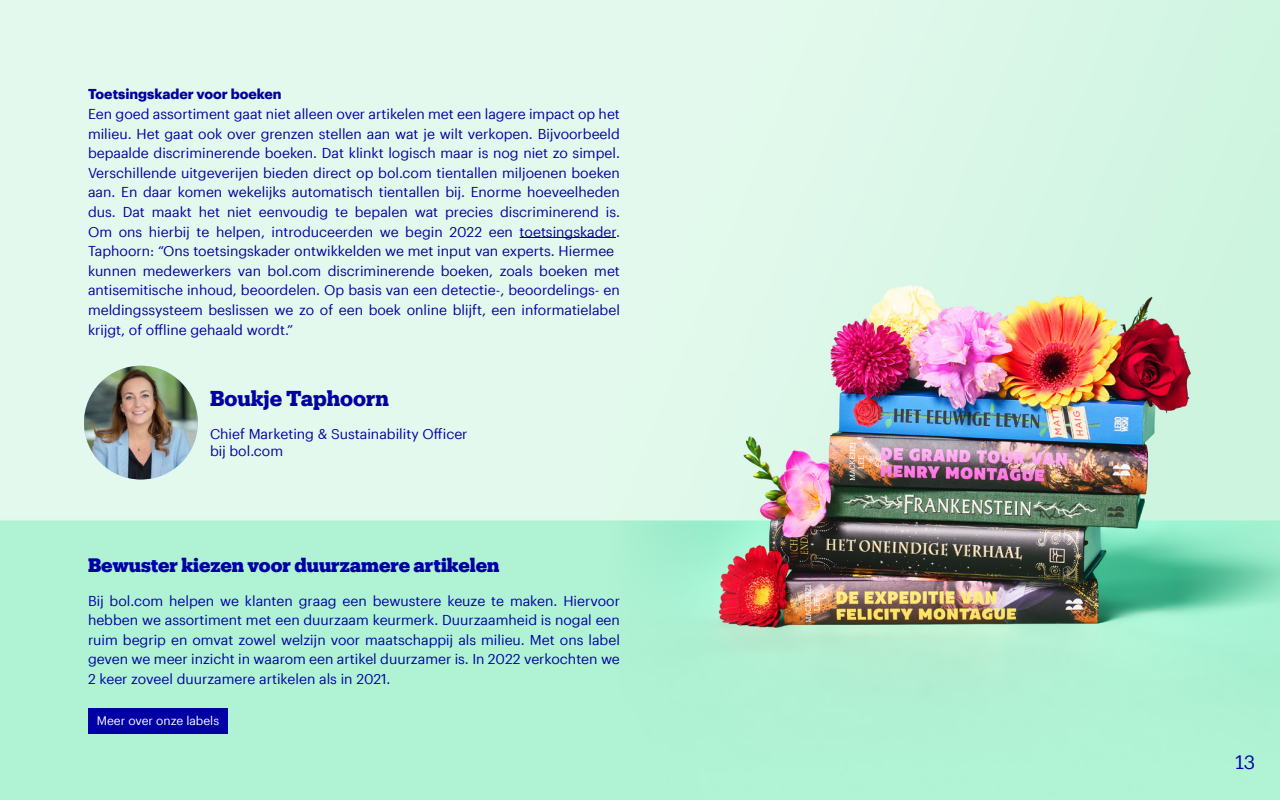
<style>
.page{position:relative;width:1280px;height:800px;background:#fff}
.page>*{position:absolute;margin:0;border:0;box-sizing:border-box;transform-origin:0 0}
.t1{font:700 21px "Produkt";color:#0000a4}
.t2{font:900 19px "Produkt";color:#0000a4}
.t3{font:19px "Produkt";color:#0000a3}
.t4{font:14px/19.6px "Graphik";color:#0000a4;text-align:justify}
.t5{font:700 14px "Graphik";color:#0000a4}
.t6{font:12px "Graphik";color:#fff}
.s1{color:#0000a3}
</style>
<div class="page">
<img style="left:0;top:0;width:1280px;height:800px">
<hr style="left:520px;top:237px;width:96px;height:1px;background:#0000a3">
<div style="left:88px;top:708px;width:140px;height:26px;background:#0000a4"></div>
<img style="left:84px;top:366px;width:114px;height:114px;border-radius:57px">
<p class="t5" style="left:88px;top:84px;width:195px">Toetsingskader voor boeken</p>
<p class="t4" style="left:88px;top:103px;width:534px">Een goed assortiment gaat niet alleen over artikelen met een lagere impact op het milieu. Het gaat ook over grenzen stellen aan wat je wilt verkopen. Bijvoorbeeld bepaalde discriminerende boeken. Dat klinkt logisch maar is nog niet zo simpel.<br>Verschillende uitgeverijen bieden direct op bol.com tientallen miljoenen boeken aan. En daar komen wekelijks automatisch tientallen bij. Enorme hoeveelheden dus. Dat maakt het niet eenvoudig te bepalen wat precies discriminerend is.<br>Om ons hierbij te helpen, introduceerden we begin 2022 een <span class="s1">toetsingskader.<br></span>Taphoorn: “Ons toetsingskader ontwikkelden we met input van experts. Hiermee</p>
<p class="t4" style="left:88px;top:260px;width:533px">kunnen medewerkers van bol.com discriminerende boeken, zoals boeken met antisemitische inhoud, beoordelen. Op basis van een detectie-, beoordelings- en meldingssysteem beslissen we zo of een boek online blijft, een informatielabel krijgt, of offline gehaald wordt.”</p>
<p class="t1" style="left:210px;top:383px;width:181px">Boukje Taphoorn</p>
<p class="t4" style="left:210px;top:423px;width:259px">Chief Marketing &amp; Sustainability Officer</p>
<p class="t4" style="left:210px;top:440px;width:75px">bij bol.com</p>
<p class="t2" style="left:88px;top:552px;width:413px">Bewuster kiezen voor duurzamere artikelen</p>
<p class="t4" style="left:88px;top:590px;width:533px">Bij bol.com helpen we klanten graag een bewustere keuze te maken. Hiervoor hebben we assortiment met een duurzaam keurmerk. Duurzaamheid is nogal een ruim begrip en omvat zowel welzijn voor maatschappij als milieu. Met ons label geven we meer inzicht in waarom een artikel duurzamer is. In 2022 verkochten we 2 keer zoveel duurzamere artikelen als in 2021.</p>
<p class="t6" style="left:97px;top:712px;width:124px">Meer over onze labels</p>
<p class="t3" style="left:1235px;top:749px;width:21px">13</p>
</div>
